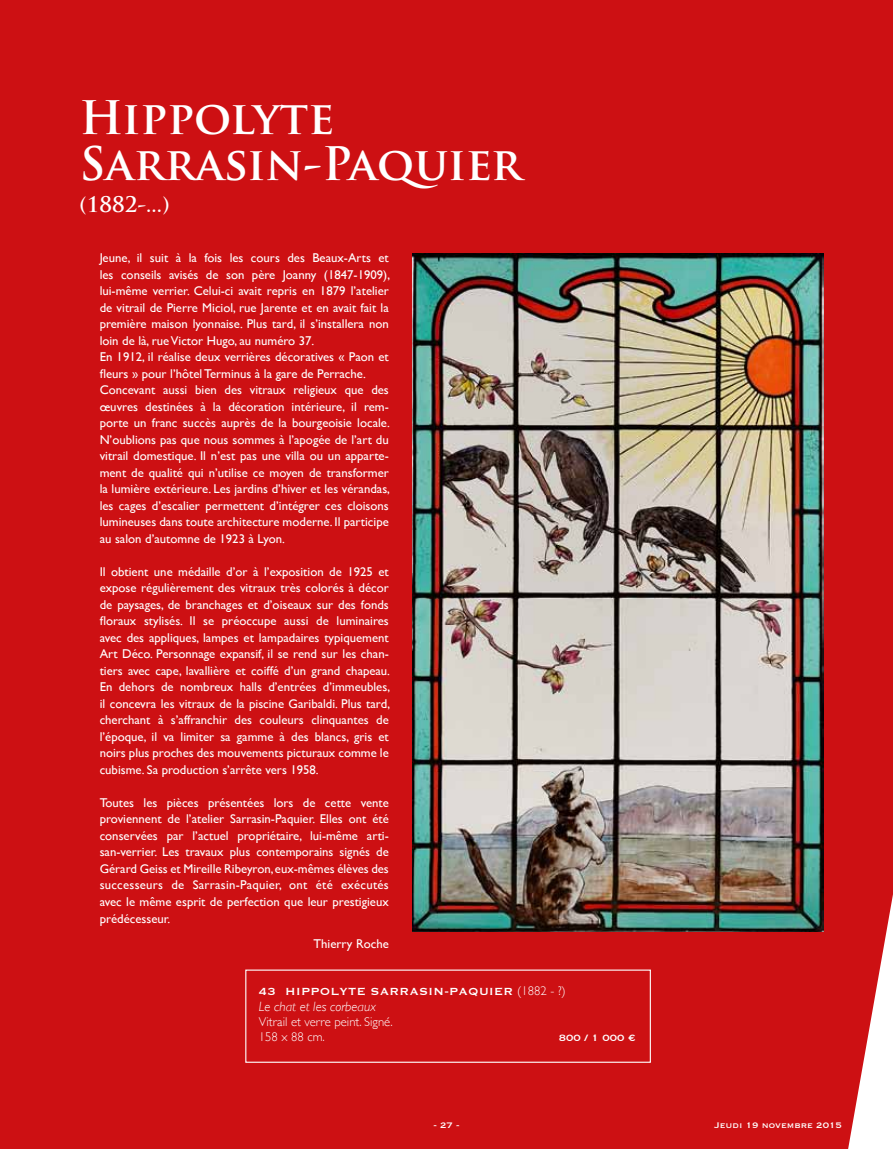
<style>
.page{position:relative;width:893px;height:1149px;background:#fff}
.page>*{position:absolute;margin:0;border:0;box-sizing:border-box;transform-origin:0 0}
.t1{font:700 45px/46.5px "Trajan Pro";letter-spacing:-.055em;color:#fff}
.t2{font:700 21px "Trajan Pro";color:#fff}
.t3{font:13.5px "Copperplate";letter-spacing:.03em;color:#fff}
.t4{font:italic 300 13.5px "Gill Sans";color:#fff}
.t5{font:12.75px/16.5px "Gill Sans";color:#fff;text-align:justify}
.t6{font:300 12.75px/15.3px "Gill Sans";color:#fff}
.t7{font:12px "Copperplate";color:#fff}
.t8{font:10.5px "Copperplate";color:#fff}
.s1{font-family:"Gill Sans";font-weight:300;font-size:12.75px}
</style>
<div class="page">
<div style="left:0;top:0;width:893px;height:1148px;background:#cd1013"></div>
<svg style="left:848px;top:895px;width:45px;height:253px"></svg>
<img style="left:413px;top:253px;width:410px;height:678px">
<h1 class="t1" style="left:79px;top:95px;width:447px">Hippolyte<br>Sarrasin-Paquier</h1>
<h2 class="t2" style="left:79px;top:191px;width:92px">(1882-...)</h2>
<p class="t5" style="left:100px;top:249px;width:292px;text-align:left">Jeune, il suit à la fois les cours des Beaux-Arts et les conseils avisés de son père Joanny (1847-1909), lui-même verrier. Celui-ci avait repris en 1879 l’atelier de vitrail de Pierre Miciol, rue Jarente et en avait fait la première maison lyonnaise. Plus tard, il s’installera non loin de là, rue Victor Hugo, au numéro 37.<br>En 1912, il réalise deux verrières décoratives « Paon et fleurs » pour l’hôtel Terminus à la gare de Perrache.<br>Concevant aussi bien des vitraux religieux que des œuvres destinées à la décoration intérieure, il rem&shy;porte un franc succès auprès de la bourgeoisie locale.<br>N’oublions pas que nous sommes à l’apogée de l’art du vitrail domestique. Il n’est pas une villa ou un apparte&shy;ment de qualité qui n’utilise ce moyen de transformer la lumière extérieure. Les jardins d’hiver et les vérandas, les cages d’escalier permettent d’intégrer ces cloisons lumineuses dans toute architecture moderne. Il participe au salon d’automne de 1923 à Lyon.</p>
<p class="t5" style="left:100px;top:563px;width:292px">Il obtient une médaille d’or à l’exposition de 1925 et expose régulièrement des vitraux très colorés à décor de paysages, de branchages et d’oiseaux sur des fonds floraux stylisés. Il se préoccupe aussi de luminaires avec des appliques, lampes et lampadaires typiquement Art Déco. Personnage expansif, il se rend sur les chan&shy;tiers avec cape, lavallière et coiffé d’un grand chapeau.<br>En dehors de nombreux halls d’entrées d’immeubles, il concevra les vitraux de la piscine Garibaldi. Plus tard, cherchant à s’affranchir des couleurs clinquantes de l’époque, il va limiter sa gamme à des blancs, gris et noirs plus proches des mouvements picturaux comme le cubisme. Sa production s’arrête vers 1958.</p>
<p class="t5" style="left:100px;top:794px;width:291px">Toutes les pièces présentées lors de cette vente proviennent de l’atelier Sarrasin-Paquier. Elles ont été conservées par l’actuel propriétaire, lui-même arti&shy;san-verrier. Les travaux plus contemporains signés de Gérard Geiss et Mireille Ribeyron, eux-mêmes élèves des successeurs de Sarrasin-Paquier, ont été exécutés avec le même esprit de perfection que leur prestigieux prédécesseur.</p>
<p class="t5" style="left:314px;top:934px;width:77px">Thierry Roche</p>
<p class="t3" style="left:259px;top:981px;width:308px">43 H ippolyte Sarrasin-Paquier <span class="s1">(1882 - ?)</span></p>
<p class="t4" style="left:259px;top:998px;width:119px">Le chat et les corbeaux</p>
<p class="t6" style="left:259px;top:1013px;width:135px">Vitrail et verre peint. Signé.<br>158 x 88 cm.</p>
<p class="t7" style="left:559px;top:1029px;width:78px">800 / 1 000 €</p>
<p class="t8" style="left:433px;top:1117px;width:28px">- 27 -</p>
<p class="t8" style="left:714px;top:1117px;width:129px">Jeudi 19 novembre 2015</p>
</div>
